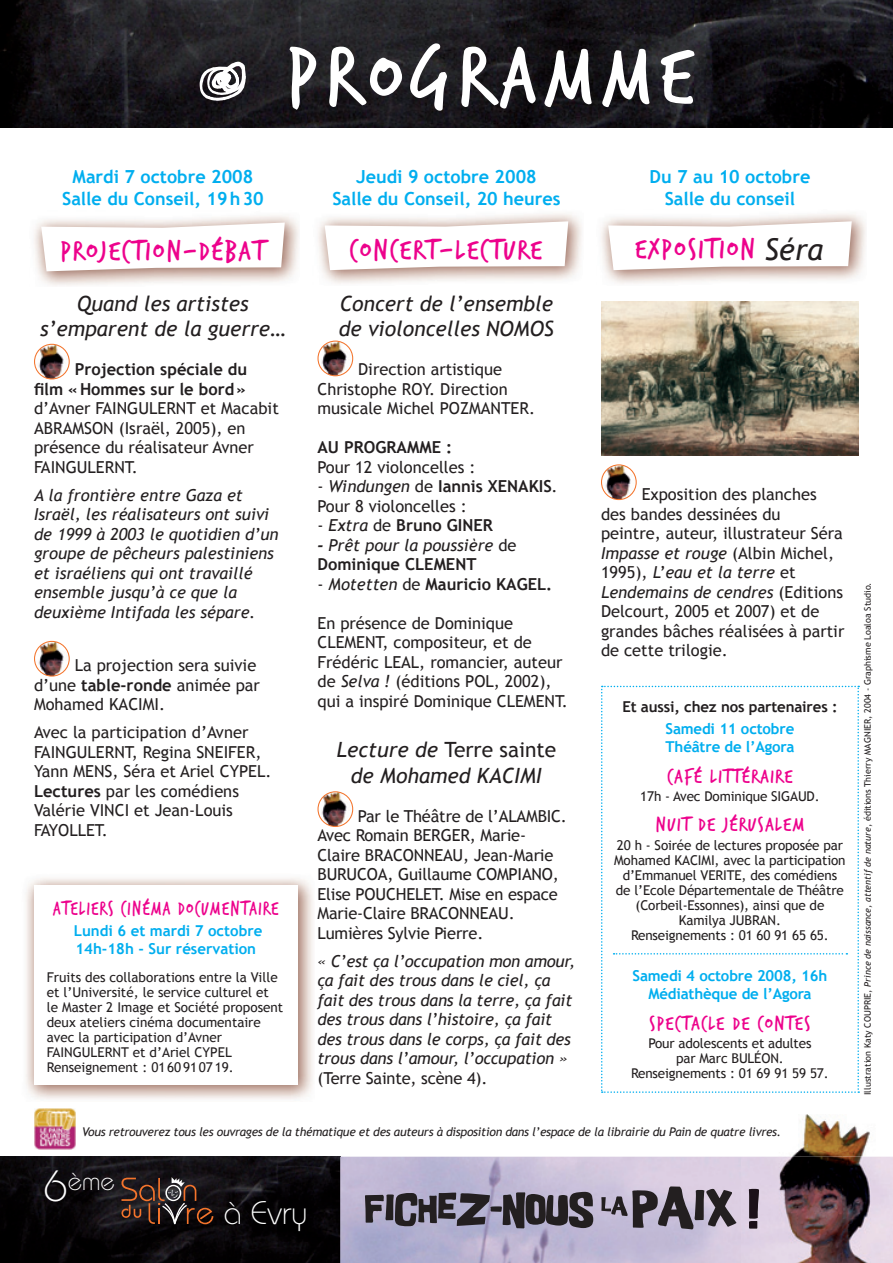
<style>
.page{position:relative;width:893px;height:1263px;background:#fff}
.page>*{position:absolute;margin:0;border:0;box-sizing:border-box;transform-origin:0 0}
.t1{font:90px "Trash Hand";letter-spacing:.1em;color:#fff}
.t2{font:300 32.85px "Bauhaus";color:#fff}
.t3{font:30px "Trash Hand";letter-spacing:.075em;color:#ed028c}
.t4{font:300 25.5px "Bauhaus";color:#fff}
.t5{font:italic 21px/25.2px "Trebuchet MS";color:#231f20;text-align:center}
.t6{font:21px "Trash Hand";letter-spacing:.075em;color:#ed028c}
.t7{font:21px "Trash Hand";letter-spacing:.075em;color:#ed028c;scale:.9 1}
.t8{font:700 18px/21.6px "Trebuchet MS";color:#00aeef;text-align:center}
.t9{font:16.5px/19.5px "Trebuchet MS";color:#231f20}
.t10{font:italic 16.5px/19.5px "Trebuchet MS";color:#231f20}
.t11{font:700 16.5px/19.5px "Trebuchet MS";color:#231f20;text-align:right}
.t12{font:700 15px/18px "Trebuchet MS";letter-spacing:-.01em;color:#00aeef}
.t13{font:700 15px "Trebuchet MS";letter-spacing:-.01em;color:#231f20}
.t14{font:13.5px/15px "Trebuchet MS";letter-spacing:-.01em;color:#231f20;text-align:center}
.t15{font:italic 12px "Trebuchet MS";letter-spacing:-.02em;color:#231f20}
.t16{font:9px "Trebuchet MS";color:#231f20}
.s1{font-weight:700}
.s2{font-style:italic}
.s3{font-weight:400}
.s4{font-weight:400;font-style:italic}
.s5{font-family:"Trebuchet";font-weight:700}
.s6{font-style:normal}
.s7{font-weight:700;font-style:normal}
.s8{font-family:"Trebuchet MS";font-style:italic;color:#231f20}
.s9{font-size:43.8px}
</style>
<div class="page">
<img style="left:0;top:0;width:893px;height:128px">
<img style="left:0;top:1157px;width:893px;height:106px">
<svg style="left:121px;top:1177px;width:92px;height:47px;background:#412e29"></svg>
<svg style="left:365px;top:1192px;width:228px;height:36px;background:#645f6e"></svg>
<svg style="left:601px;top:1186px;width:158px;height:43px;background:#8d8594"></svg>
<svg style="left:200px;top:62px;width:46px;height:39px"></svg>
<img style="left:741px;top:1114px;width:152px;height:50px">
<img style="left:749px;top:1189px;width:10px;height:39px">
<img style="left:34px;top:215px;width:265px;height:71px">
<svg style="left:41px;top:223px;width:244px;height:48px"></svg>
<img style="left:35px;top:344px;width:34px;height:35px;border-radius:50%">
<div style="left:34px;top:344px;width:36px;height:35px;border:1px solid #f3742c;border-radius:50%"></div>
<img style="left:35px;top:641px;width:34px;height:35px;border-radius:50%">
<div style="left:34px;top:641px;width:36px;height:36px;border:1px solid #f3742c;border-radius:50%"></div>
<img style="left:318px;top:213px;width:264px;height:71px">
<svg style="left:325px;top:221px;width:243px;height:49px"></svg>
<img style="left:318px;top:341px;width:35px;height:35px;border-radius:50%">
<div style="left:317px;top:341px;width:36px;height:35px;border:1px solid #f3742c;border-radius:50%"></div>
<img style="left:318px;top:792px;width:35px;height:34px;border-radius:50%">
<div style="left:317px;top:791px;width:36px;height:36px;border:1px solid #f3742c;border-radius:50%"></div>
<svg style="left:601px;top:686px;width:258px;height:407px"></svg>
<img style="left:601px;top:213px;width:265px;height:71px">
<svg style="left:608px;top:221px;width:244px;height:49px"></svg>
<img style="left:602px;top:465px;width:34px;height:35px;border-radius:50%">
<div style="left:601px;top:464px;width:36px;height:36px;border:1px solid #f3742c;border-radius:50%"></div>
<img style="left:601px;top:302px;width:258px;height:154px">
<img style="left:26px;top:878px;width:287px;height:221px">
<div style="left:34px;top:885px;width:264px;height:200px;background:#fff"></div>
<img style="left:34px;top:1108px;width:42px;height:42px">
<h1 class="t1" style="left:287px;top:32px;width:408px">PROGRAMME</h1>
<p class="t8" style="left:62px;top:166px;width:203px">Mardi 7 octobre 2008<br>Salle du Conseil, 19 h 30</p>
<h3 class="t3" style="left:60px;top:236px;width:205px">PROJECTION-DÉBAT</h3>
<p class="t5" style="left:40px;top:291px;width:247px">Quand les artistes s’emparent de la guerre…</p>
<p class="t11" style="left:34px;top:360px;width:215px">Projection spéciale du<br>film « Hommes sur le bord »</p>
<p class="t9" style="left:34px;top:399px;width:246px">d’Avner FAINGULERNT et Macabit<br>ABRAMSON (Israël, 2005), en présence du réalisateur Avner<br>FAINGULERNT.</p>
<p class="t10" style="left:34px;top:485px;width:246px">A la frontière entre Gaza et<br>Israël, les réalisateurs ont suivi de 1999 à 2003 le quotidien d’un groupe de pêcheurs palestiniens et israéliens qui ont travaillé ensemble jusqu’à ce que la deuxième Intifada les sépare.</p>
<p class="t9" style="left:34px;top:656px;width:228px;text-indent:41px">La projection sera suivie d’une <span class="s1">table-ronde</span> animée par<br>Mohamed KACIMI.</p>
<p class="t9" style="left:34px;top:723px;width:239px">Avec la participation d’Avner<br>FAINGULERNT, Regina SNEIFER,<br>Yann MENS, Séra et Ariel CYPEL.<br><span class="s1">Lectures</span> par les comédiens<br>Valérie VINCI et Jean-Louis<br>FAYOLLET.</p>
<p class="t7" style="left:53px;top:898px;width:252px">ATELIERS CINÉMA DOCUMENTAIRE</p>
<p class="t12" style="left:74px;top:922px;width:190px">Lundi 6 et mardi 7 octobre<br>14h-18h - Sur réservation</p>
<p class="t14" style="left:47px;top:970px;width:238px;text-align:left">Fruits des collaborations entre la Ville et l’Université, le service culturel et le Master 2 Image et Société proposent deux ateliers cinéma documentaire avec la participation d’Avner FAINGULERNT et d’Ariel CYPEL Renseignement : 01 60 91 07 19.</p>
<p class="t8" style="left:332px;top:166px;width:230px">Jeudi 9 octobre 2008<br>Salle du Conseil, 20 heures</p>
<h3 class="t3" style="left:350px;top:235px;width:193px">CONCERT-LECTURE</h3>
<p class="t5" style="left:339px;top:291px;width:217px;text-align:left">Concert de l’ensemble de violoncelles NOMOS</p>
<p class="t9" style="left:317px;top:360px;width:219px;text-indent:41px">Direction artistique<br>Christophe ROY. Direction musicale Michel POZMANTER.</p>
<p class="t11" style="left:317px;top:438px;width:136px">AU PROGRAMME :</p>
<p class="t9" style="left:317px;top:457px;width:159px">Pour 12 violoncelles :</p>
<p class="t9" style="left:317px;top:477px;width:242px">- <span class="s2">Windungen</span> de <span class="s1">Iannis XENAKIS</span><span class="s2">.<br></span>Pour 8 violoncelles :</p>
<p class="t11" style="left:317px;top:516px;width:177px"><span class="s3">-</span> <span class="s4">Extra</span> <span class="s3">de</span> Bruno GINER</p>
<p class="t10" style="left:317px;top:535px;width:201px"><span class="s5">-</span> Prêt pour la poussière <span class="s6">de<br></span><span class="s7">Dominique CLEMENT</span></p>
<p class="t11" style="left:317px;top:574px;width:236px"><span class="s3">-</span> <span class="s4">Motetten</span> <span class="s3">de</span> Mauricio KAGEL.</p>
<p class="t9" style="left:317px;top:613px;width:252px">En présence de Dominique<br>CLEMENT, compositeur, et de<br>Frédéric LEAL, romancier, auteur de <span class="s2">Selva !</span> (éditions POL, 2002), qui a inspiré Dominique CLEMENT.</p>
<p class="t5" style="left:337px;top:737px;width:221px">Lecture de <span class="s6">Terre sainte </span>de Mohamed KACIMI</p>
<p class="t9" style="left:317px;top:806px;width:251px;text-indent:40px">Par le Théâtre de l’ALAMBIC.<br>Avec Romain BERGER, Marie-<br>Claire BRACONNEAU, Jean-Marie<br>BURUCOA, Guillaume COMPIANO,<br>Elise POUCHELET. Mise en espace<br>Marie-Claire BRACONNEAU.<br>Lumières Sylvie Pierre.</p>
<p class="t10" style="left:317px;top:951px;width:259px">« C’est ça l’occupation mon amour, ça fait des trous dans le ciel, ça fait des trous dans la terre, ça fait des trous dans l’histoire, ça fait des trous dans le corps, ça fait des trous dans l’amour, l’occupation »</p>
<p class="t9" style="left:317px;top:1068px;width:172px">(Terre Sainte, scène 4).</p>
<p class="t8" style="left:649px;top:166px;width:162px">Du 7 au 10 octobre<br>Salle du conseil</p>
<h3 class="t3" style="left:635px;top:234px;width:189px">EXPOSiTiON <span class="s8">Séra</span></h3>
<p class="t9" style="left:601px;top:484px;width:245px;text-indent:41px">Exposition des planches des bandes dessinées du peintre, auteur, illustrateur Séra<br><span class="s2">Impasse et rouge</span> (Albin Michel,<br>1995), <span class="s2">L’eau et la terre</span> et<br><span class="s2">Lendemains de cendres</span> (Editions<br>Delcourt, 2005 et 2007) et de grandes bâches réalisées à partir de cette trilogie.</p>
<p class="t13" style="left:622px;top:698px;width:217px">Et aussi, chez nos partenaires :</p>
<p class="t12" style="left:665px;top:720px;width:130px">Samedi 11 octobre<br>Théâtre de l’Agora</p>
<p class="t6" style="left:668px;top:766px;width:126px">CAFÉ LITTÉRAIRE</p>
<p class="t14" style="left:640px;top:788px;width:181px">17h - Avec Dominique SIGAUD.</p>
<p class="t6" style="left:656px;top:814px;width:150px">NUIT DE JÉRUSALEM</p>
<p class="t14" style="left:614px;top:837px;width:233px">20 h - Soirée de lectures proposée par<br>Mohamed KACIMI, avec la participation d’Emmanuel VERITE, des comédiens de l’Ecole Départementale de Théâtre (Corbeil-Essonnes), ainsi que de<br>Kamilya JUBRAN.<br>Renseignements : 01 60 91 65 65.</p>
<p class="t12" style="left:632px;top:967px;width:196px;text-align:center">Samedi 4 octobre 2008, 16h<br>Médiathèque de l’Agora</p>
<p class="t6" style="left:650px;top:1012px;width:162px">SPECTACLE DE CONTES</p>
<p class="t14" style="left:631px;top:1035px;width:199px">Pour adolescents et adultes<br>par Marc BULÉON.<br>Renseignements : 01 69 91 59 57.</p>
<p class="t15" style="left:82px;top:1124px;width:701px">Vous retrouverez tous les ouvrages de la thématique et des auteurs à disposition dans l’espace de la librairie du Pain de quatre livres.</p>
<h3 class="t4" style="left:44px;top:1172px;width:73px"><span class="s9">6</span>ème</h3>
<h2 class="t2" style="left:224px;top:1201px;width:85px">à Evry</h2>
<p class="t16" style="left:862px;top:1095px;width:514px;rotate:-90deg">Illustration Katy COUPRIE, <span class="s2">Prince de naissance, attentif de nature</span>, éditions Thierry MAGNIER, 2004 - Graphisme Loaloa Studio.</p>
</div>
